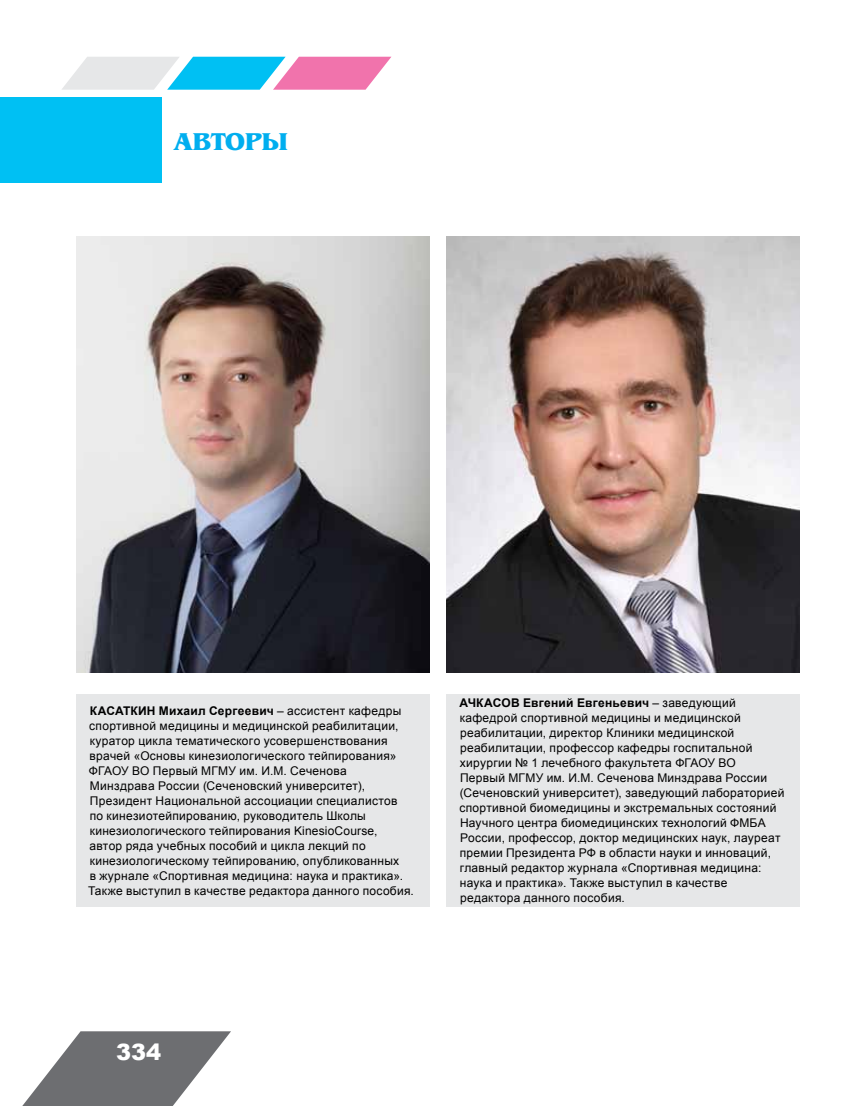
<style>
.page{position:relative;width:851px;height:1106px;background:#fff}
.page>*{position:absolute;margin:0;border:0;box-sizing:border-box;transform-origin:0 0}
.t1{font:700 25.5px "AG Bengaly C";letter-spacing:-.01em;color:#00aeef}
.t2{font:900 22.5px "Arial";color:#fff}
.t3{font:12px/15px "Arial";letter-spacing:.025em;color:#000}
.s1{font-weight:700}
</style>
<div class="page">
<svg style="left:22px;top:1031px;width:209px;height:75px"></svg>
<svg style="left:62px;top:57px;width:329px;height:33px"></svg>
<img style="left:446px;top:236px;width:353px;height:436px">
<div style="left:446px;top:694px;width:353px;height:212px;background:#e6e7e8"></div>
<div style="left:0;top:98px;width:162px;height:85px;background:#00c0f3"></div>
<img style="left:77px;top:236px;width:352px;height:436px">
<div style="left:77px;top:694px;width:352px;height:212px;background:#e6e7e8"></div>
<h1 class="t1" style="left:173px;top:127px;width:94px">АВТОРЫ</h1>
<p class="t3" style="left:88px;top:703px;width:327px"><span class="s1">КАСАТКИН Михаил Сергеевич</span> – ассистент кафедры спортивной медицины и медицинской реабилитации, куратор цикла тематического усовершенствования врачей «Основы кинезиологического тейпирования» ФГАОУ ВО Первый МГМУ им. И.М. Сеченова Минздрава России (Сеченовский университет), Президент Национальной ассоциации специалистов<br>по кинезиотейпированию, руководитель Школы кинезиологического тейпирования KinesioCourse,<br>автор ряда учебных пособий и цикла лекций по кинезиологическому тейпированию, опубликованных<br>в журнале «Спортивная медицина: наука и практика».<br>Также выступил в качестве редактора данного пособия.</p>
<p class="t3" style="left:459px;top:695px;width:326px"><span class="s1">АЧКАСОВ Евгений Евгеньевич</span> – заведующий кафедрой спортивной медицины и медицинской реабилитации, директор Клиники медицинской реабилитации, профессор кафедры госпитальной хирургии № 1 лечебного факультета ФГАОУ ВО<br>Первый МГМУ им. И.М. Сеченова Минздрава России (Сеченовский университет), заведующий лабораторией спортивной биомедицины и экстремальных состояний Научного центра биомедицинских технологий ФМБА России, профессор, доктор медицинских наук, лауреат премии Президента РФ в области науки и инноваций, главный редактор журнала «Спортивная медицина: наука и практика». Также выступил в качестве редактора данного пособия.</p>
<h2 class="t2" style="left:116px;top:1035px;width:47px">334</h2>
</div>
